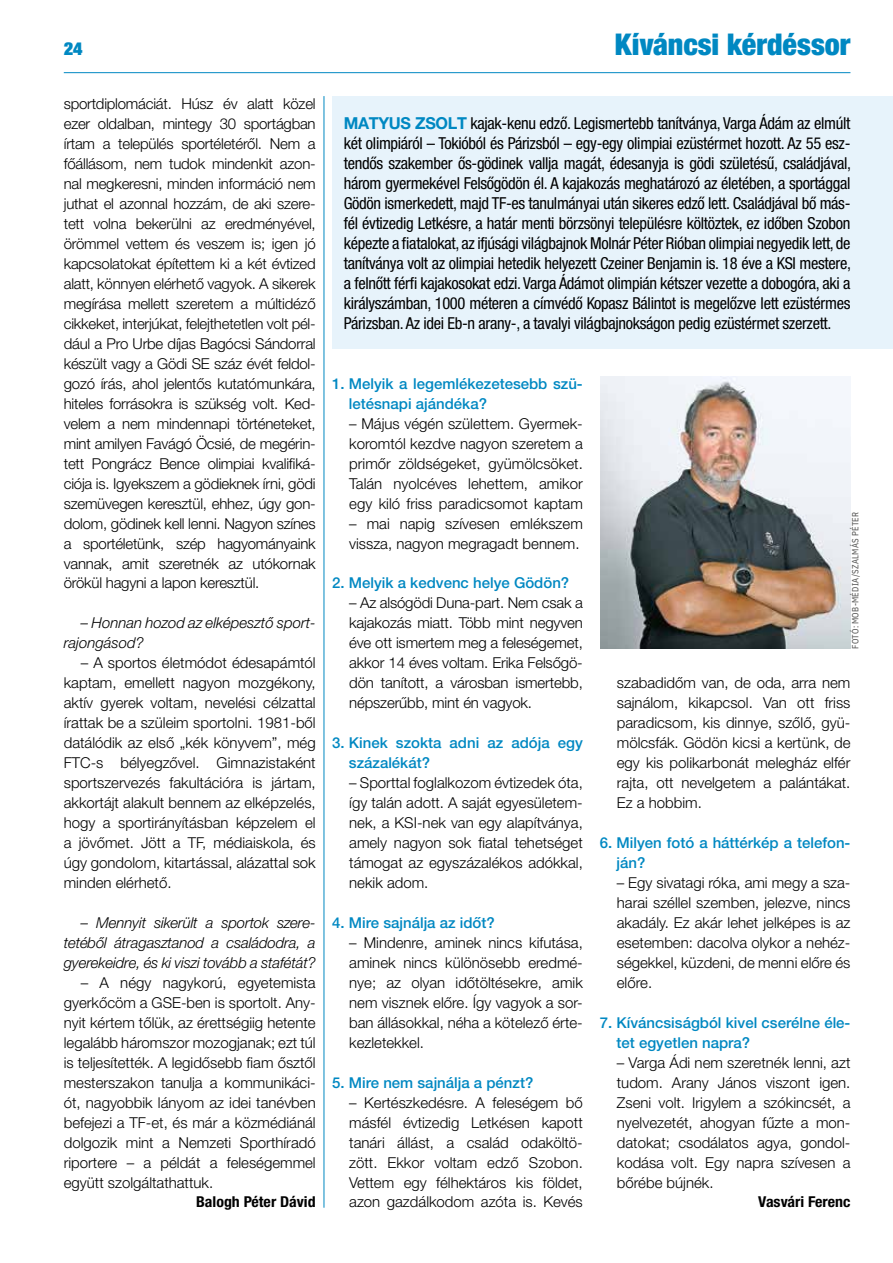
<style>
.page{position:relative;width:893px;height:1263px;background:#fff}
.page>*{position:absolute;margin:0;border:0;box-sizing:border-box;transform-origin:0 0}
.t1{font:900 condensed 30px "Helvetica Neue LT Pro";color:#0088c2}
.t2{font:900 condensed 18px "Helvetica Neue LT Pro";color:#0088c2}
.t3{font:condensed 16.5px/20px "Helvetica Neue LT Pro";letter-spacing:-.02em;color:#000;text-align:justify}
.t4{font:300 15px/20px "Helvetica Neue LT Pro";letter-spacing:-.015em;color:#000;text-align:justify}
.t5{font:500 15px/20px "Helvetica Neue LT Pro";color:#0088c2}
.t6{font:italic 300 15px/20px "Helvetica Neue LT Pro";letter-spacing:-.01em;color:#000}
.t7{font:700 condensed 15px "Helvetica Neue LT Pro";color:#000;scale:1.06 1}
.t8{font:9px "IBM Plex Sans Cond Text";letter-spacing:.035em;color:#575756;scale:.95 1}
.s1{font-weight:700;font-stretch:normal;color:#0088c2}
</style>
<div class="page">
<hr style="left:64px;top:72px;width:786px;height:1px;background:#0088c2">
<div style="left:332px;top:96px;width:561px;height:253px;background:#e7f3fb"></div>
<img style="left:601px;top:376px;width:249px;height:273px">
<hr style="left:324px;top:96px;width:1px;height:1112px;background:#0088c2">
<p class="t2" style="left:64px;top:37px;width:20px">24</p>
<h1 class="t1" style="left:615px;top:26px;width:237px">Kíváncsi kérdéssor</h1>
<p class="t4" style="left:64px;top:94px;width:253px;text-align:left">sportdiplomáciát. Húsz év alatt közel ezer oldalban, mintegy 30 sportágban írtam a település sportéletéről. Nem a főállásom, nem tudok mindenkit azon&shy;nal megkeresni, minden információ nem juthat el azonnal hozzám, de aki szere&shy;tett volna bekerülni az eredményével, örömmel vettem és veszem is; igen jó kapcsolatokat építettem ki a két évtized alatt, könnyen elérhető vagyok. A sikerek megírása mellett szeretem a múltidéző cikkeket, interjúkat, felejthetetlen volt pél&shy;dául a Pro Urbe díjas Bagócsi Sándorral készült vagy a Gödi SE száz évét feldol&shy;gozó írás, ahol jelentős kutatómunkára, hiteles forrásokra is szükség volt. Ked&shy;velem a nem mindennapi történeteket, mint amilyen Favágó Öcsié, de megérin&shy;tett Pongrácz Bence olimpiai kvalifiká&shy;ciója is. Igyekszem a gödieknek írni, gödi szemüvegen keresztül, ehhez, úgy gon&shy;dolom, gödinek kell lenni. Nagyon színes a sportéletünk, szép hagyományaink vannak, amit szeretnék az utókornak örökül hagyni a lapon keresztül.</p>
<p class="t6" style="left:64px;top:613px;width:253px;text-indent:17px">– Honnan hozod az elképesztő sport&shy;rajongásod?</p>
<p class="t4" style="left:64px;top:653px;width:253px;text-indent:17px">– A sportos életmódot édesapámtól kaptam, emellett nagyon mozgékony, aktív gyerek voltam, nevelési célzattal írattak be a szüleim sportolni. 1981-ből datálódik az első „kék könyvem”, még FTC-s bélyegzővel. Gimnazistaként sportszervezés fakultációra is jártam, akkortájt alakult bennem az elképzelés, hogy a sportirányításban képzelem el a jövőmet. Jött a TF, médiaiskola, és úgy gondolom, kitartással, alázattal sok minden elérhető.</p>
<p class="t6" style="left:64px;top:912px;width:253px;text-align:justify;text-indent:17px">– Mennyit sikerült a sportok szere&shy;tetéből átragasztanod a családodra, a gyerekeidre, és ki viszi tovább a stafétát?</p>
<p class="t4" style="left:64px;top:972px;width:253px;text-indent:17px">– A négy nagykorú, egyetemista gyerkőcöm a GSE-ben is sportolt. An - nyit kértem tőlük, az érettségiig hetente legalább háromszor mozogjanak; ezt túl is teljesítették. A legidősebb fiam ősztől mesterszakon tanulja a kommunikáci&shy;ót, nagyobbik lányom az idei tanévben befejezi a TF-et, és már a közmédiánál dolgozik mint a Nemzeti Sporthíradó riportere – a példát a feleségemmel együtt szolgáltathattuk.</p>
<p class="t7" style="left:196px;top:1193px;width:114px">Balogh Péter Dávid</p>
<p class="t3" style="left:344px;top:113px;width:509px"><span class="s1">MATYUS ZSOLT</span> kajak-kenu edző. Legismertebb tanítványa, Varga Ádám az elmúlt két olimpiáról – Tokióból és Párizsból – egy-egy olimpiai ezüstérmet hozott. Az 55 esz&shy;tendős szakember ős-gödinek vallja magát, édesanyja is gödi születésű, családjával, három gyermekével Felsőgödön él. A kajakozás meghatározó az életében, a sportággal Gödön ismerkedett, majd TF-es tanulmányai után sikeres edző lett. Családjával bő más&shy;fél évtizedig Letkésre, a határ menti börzsönyi településre költöztek, ez időben Szobon képezte a fiatalokat, az ifjúsági világbajnok Molnár Péter Rióban olimpiai negyedik lett, de tanítványa volt az olimpiai hetedik helyezett Czeiner Benjamin is. 18 éve a KSI mestere, a felnőtt férfi kajakosokat edzi. Varga Ádámot olimpián kétszer vezette a dobogóra, aki a királyszámban, 1000 méteren a címvédő Kopasz Bálintot is megelőzve lett ezüstérmes Párizsban. Az idei Eb-n arany-, a tavalyi világbajnokságon pedig ezüstérmet szerzett.</p>
<p class="t5" style="left:349px;top:373px;width:235px;text-indent:-17px">1. Melyik a legemlékezetesebb szü&shy;letésnapi ajándéka?</p>
<p class="t4" style="left:349px;top:413px;width:235px">– Május végén születtem. Gyermek&shy;koromtól kezdve nagyon szeretem a primőr zöldségeket, gyümölcsöket.<br>Talán nyolcéves lehettem, amikor egy kiló friss paradicsomot kaptam</p>
<p class="t4" style="left:349px;top:513px;width:235px">– mai napig szívesen emlékszem vissza, nagyon megragadt bennem.</p>
<p class="t5" style="left:332px;top:573px;width:239px">2. Melyik a kedvenc helye Gödön?</p>
<p class="t4" style="left:349px;top:593px;width:235px">– Az alsógödi Duna-part. Nem csak a kajakozás miatt. Több mint negyven éve ott ismertem meg a feleségemet, akkor 14 éves voltam. Erika Felsőgö&shy;dön tanított, a városban ismertebb, népszerűbb, mint én vagyok.</p>
<p class="t5" style="left:349px;top:733px;width:235px;text-indent:-17px">3. Kinek szokta adni az adója egy százalékát?</p>
<p class="t4" style="left:349px;top:772px;width:235px">– Sporttal foglalkozom évtizedek óta, így talán adott. A saját egyesületem&shy;nek, a KSI-nek van egy alapítványa, amely nagyon sok fiatal tehetséget támogat az egyszázalékos adókkal, nekik adom.</p>
<p class="t5" style="left:332px;top:912px;width:164px">4. Mire sajnálja az időt?</p>
<p class="t4" style="left:349px;top:932px;width:235px">– Mindenre, aminek nincs kifutása, aminek nincs különösebb eredmé&shy;nye; az olyan időtöltésekre, amik nem visznek előre. Így vagyok a sor&shy;ban állásokkal, néha a kötelező érte&shy;kezletekkel.</p>
<p class="t5" style="left:332px;top:1072px;width:203px">5. Mire nem sajnálja a pénzt?</p>
<p class="t4" style="left:349px;top:1092px;width:235px">– Kertészkedésre. A feleségem bő másfél évtizedig Letkésen kapott tanári állást, a család odaköltö&shy;zött. Ekkor voltam edző Szobon.<br>Vettem egy félhektáros kis földet, azon gazdálkodom azóta is. Kevés</p>
<p class="t8" style="left:848px;top:649px;width:146px;rotate:-90deg">FOTÓ: MOB-MÉDIA/SZALMÁS PÉTER</p>
<p class="t4" style="left:617px;top:673px;width:235px">szabadidőm van, de oda, arra nem sajnálom, kikapcsol. Van ott friss paradicsom, kis dinnye, szőlő, gyü&shy;mölcsfák. Gödön kicsi a kertünk, de egy kis polikarbonát melegház elfér rajta, ott nevelgetem a palántákat.<br>Ez a hobbim.</p>
<p class="t5" style="left:616px;top:833px;width:235px;text-indent:-17px">6. Milyen fotó a háttérkép a telefon&shy;ján?</p>
<p class="t4" style="left:617px;top:872px;width:235px">– Egy sivatagi róka, ami megy a sza&shy;harai széllel szemben, jelezve, nincs akadály. Ez akár lehet jelképes is az esetemben: dacolva olykor a nehéz&shy;ségekkel, küzdeni, de menni előre és előre.</p>
<p class="t5" style="left:616px;top:1012px;width:235px;text-indent:-17px">7. Kíváncsiságból kivel cserélne éle&shy;tet egyetlen napra?</p>
<p class="t4" style="left:617px;top:1052px;width:235px">– Varga Ádi nem szeretnék lenni, azt tudom. Arany János viszont igen.<br>Zseni volt. Irigylem a szókincsét, a nyelvezetét, ahogyan fűzte a mon&shy;datokat; csodálatos agya, gondol&shy;kodása volt. Egy napra szívesen a bőrébe bújnék.</p>
<p class="t7" style="left:758px;top:1193px;width:89px">Vasvári Ferenc</p>
</div>
